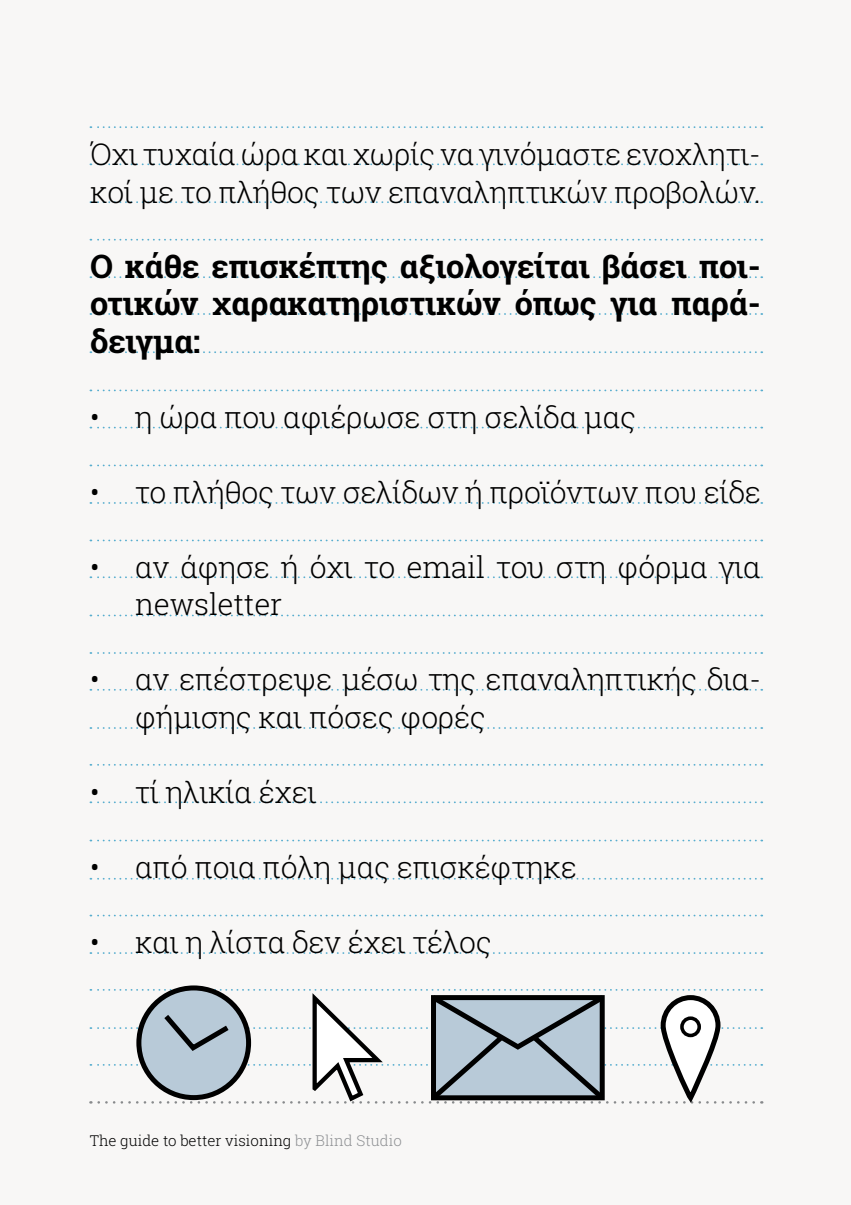
<style>
.page{position:relative;width:851px;height:1205px;background:#fff}
.page>*{position:absolute;margin:0;border:0;box-sizing:border-box;transform-origin:0 0}
.t1{font:700 32.5px/37.5px "Roboto Slab";letter-spacing:-.01em;color:#000;text-align:justify}
.t2{font:300 30px/37.5px "Roboto Slab";letter-spacing:-.01em;color:#000}
.t3{font:300 15px "Roboto Slab";color:#000}
.s1{color:#8f9194}
</style>
<div class="page">
<div style="left:0;top:0;width:850px;height:1205px;background:#f8f7f6"></div>
<svg style="left:90px;top:952px;width:662px;height:2px"></svg>
<svg style="left:90px;top:801px;width:662px;height:2px"></svg>
<svg style="left:90px;top:652px;width:662px;height:2px"></svg>
<svg style="left:90px;top:502px;width:662px;height:2px"></svg>
<svg style="left:90px;top:239px;width:662px;height:2px"></svg>
<svg style="left:90px;top:914px;width:662px;height:2px"></svg>
<svg style="left:90px;top:764px;width:662px;height:2px"></svg>
<svg style="left:90px;top:614px;width:662px;height:2px"></svg>
<svg style="left:90px;top:351px;width:662px;height:2px"></svg>
<svg style="left:90px;top:464px;width:662px;height:2px"></svg>
<svg style="left:90px;top:201px;width:662px;height:2px"></svg>
<svg style="left:90px;top:878px;width:662px;height:1px"></svg>
<svg style="left:90px;top:727px;width:662px;height:2px"></svg>
<svg style="left:90px;top:576px;width:662px;height:2px"></svg>
<svg style="left:90px;top:313px;width:662px;height:2px"></svg>
<svg style="left:90px;top:427px;width:662px;height:1px"></svg>
<svg style="left:90px;top:163px;width:662px;height:2px"></svg>
<svg style="left:90px;top:839px;width:662px;height:2px"></svg>
<svg style="left:90px;top:689px;width:662px;height:2px"></svg>
<svg style="left:90px;top:539px;width:662px;height:2px"></svg>
<svg style="left:90px;top:276px;width:662px;height:2px"></svg>
<svg style="left:90px;top:389px;width:662px;height:2px"></svg>
<svg style="left:90px;top:126px;width:662px;height:2px"></svg>
<svg style="left:90px;top:988px;width:665px;height:116px"></svg>
<p class="t2" style="left:90px;top:135px;width:672px">Όχι τυχαία ώρα και χωρίς να γινόμαστε ενοχλητι&shy;κοί με το πλήθος των επαναληπτικών προβολών.</p>
<p class="t1" style="left:90px;top:247px;width:672px">Ο κάθε επισκέπτης αξιολογείται βάσει ποι&shy;οτικών χαρακατηριστικών όπως για παρά&shy;δειγμα:</p>
<p class="t2" style="left:90px;top:397px;width:547px">• η ώρα που αφιέρωσε στη σελίδα μας</p>
<p class="t2" style="left:90px;top:472px;width:672px">• το πλήθος των σελίδων ή προϊόντων που είδε</p>
<p class="t2" style="left:135px;top:547px;width:627px;text-indent:-45px">• αν άφησε ή όχι το email του στη φόρμα για newsletter</p>
<p class="t2" style="left:135px;top:660px;width:627px;text-indent:-45px">• αν επέστρεψε μέσω της επαναληπτικής δια&shy;φήμισης και πόσες φορές</p>
<p class="t2" style="left:90px;top:772px;width:228px">• τί ηλικία έχει</p>
<p class="t2" style="left:90px;top:847px;width:488px">• από ποια πόλη μας επισκέφτηκε</p>
<p class="t2" style="left:90px;top:922px;width:403px">• και η λίστα δεν έχει τέλος</p>
<p class="t3" style="left:90px;top:1130px;width:313px">The guide to better visioning <span class="s1">by Blind Studio</span></p>
</div>
